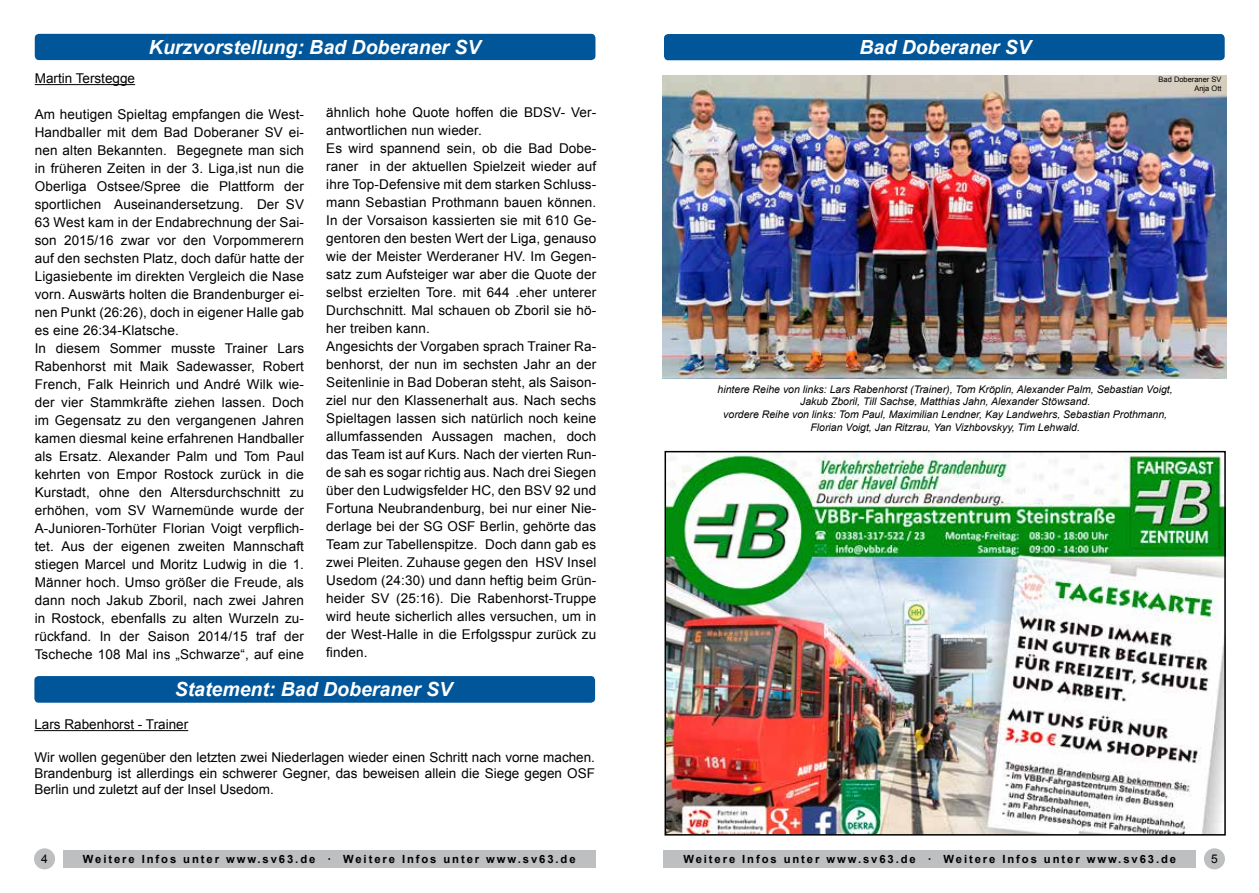
<style>
.page{position:relative;width:1259px;height:893px;background:#fff}
.page>*{position:absolute;margin:0;border:0;box-sizing:border-box;transform-origin:0 0}
.t1{font:italic 700 19.5px "Arial";color:#fff}
.t2{font:13.5px/18px "Arial";letter-spacing:.01em;color:#000}
.t3{font:12px "Arial";color:#000}
.t4{font:700 11.25px "Arial";letter-spacing:.17em;color:#000}
.t5{font:italic 10.5px/12.6px "Arial";color:#000;text-align:center}
.t6{font:7.5px/9px "Arial";color:#000;text-align:right}
</style>
<div class="page">
<div style="left:63px;top:850px;width:532px;height:17px;background:#bdbfc0"></div>
<div style="left:663px;top:850px;width:533px;height:17px;background:#bdbfc0"></div>
<div style="left:664px;top:34px;width:560px;height:26px;background:#005699;border-radius:4px"></div>
<div style="left:35px;top:34px;width:560px;height:26px;background:#005699;border-radius:4px"></div>
<div style="left:34px;top:676px;width:561px;height:27px;background:#005699;border-radius:4px"></div>
<div style="left:34px;top:848px;width:21px;height:21px;background:#bdbfc0;border-radius:50%"></div>
<div style="left:1204px;top:848px;width:21px;height:21px;background:#bdbfc0;border-radius:50%"></div>
<hr style="left:35px;top:84px;width:100px;height:1px;background:#000">
<img style="left:667px;top:454px;width:555px;height:379px">
<div style="left:664px;top:451px;width:561px;height:385px;border:2px solid #000"></div>
<img style="left:662px;top:76px;width:564px;height:303px">
<hr style="left:34px;top:730px;width:154px;height:1px;background:#000">
<h1 class="t1" style="left:149px;top:35px;width:333px">Kurzvorstellung: Bad Doberaner SV</h1>
<h1 class="t1" style="left:859px;top:34px;width:173px">Bad Doberaner SV</h1>
<p class="t2" style="left:35px;top:70px;width:102px">Martin Terstegge</p>
<p class="t2" style="left:35px;top:106px;width:271px">Am heutigen Spieltag empfangen die West-Handballer mit dem Bad Doberaner SV ei&shy;nen alten Bekannten. Begegnete man sich in früheren Zeiten in der 3. Liga,ist nun die Oberliga Ostsee/Spree die Plattform der sportlichen Auseinandersetzung. Der SV 63 West kam in der Endabrechnung der Sai&shy;son 2015/16 zwar vor den Vorpommerern auf den sechsten Platz, doch dafür hatte der Ligasiebente im direkten Vergleich die Nase vorn. Auswärts holten die Brandenburger ei&shy;nen Punkt (26:26), doch in eigener Halle gab es eine 26:34-Klatsche.<br>In diesem Sommer musste Trainer Lars Rabenhorst mit Maik Sadewasser, Robert French, Falk Heinrich und André Wilk wie&shy;der vier Stammkräfte ziehen lassen. Doch im Gegensatz zu den vergangenen Jahren kamen diesmal keine erfahrenen Handballer als Ersatz. Alexander Palm und Tom Paul kehrten von Empor Rostock zurück in die Kurstadt, ohne den Altersdurchschnitt zu erhöhen, vom SV Warnemünde wurde der A-Junioren-Torhüter Florian Voigt verpflich&shy;tet. Aus der eigenen zweiten Mannschaft stiegen Marcel und Moritz Ludwig in die 1.<br>Männer hoch. Umso größer die Freude, als dann noch Jakub Zboril, nach zwei Jahren in Rostock, ebenfalls zu alten Wurzeln zu&shy;rückfand. In der Saison 2014/15 traf der Tscheche 108 Mal ins „Schwarze“, auf eine</p>
<p class="t2" style="left:326px;top:104px;width:271px">ähnlich hohe Quote hoffen die BDSV- Ver&shy;antwortlichen nun wieder.<br>Es wird spannend sein, ob die Bad Dobe&shy;raner in der aktuellen Spielzeit wieder auf ihre Top-Defensive mit dem starken Schluss&shy;mann Sebastian Prothmann bauen können.<br>In der Vorsaison kassierten sie mit 610 Ge&shy;gentoren den besten Wert der Liga, genauso wie der Meister Werderaner HV. Im Gegen&shy;satz zum Aufsteiger war aber die Quote der selbst erzielten Tore. mit 644 .eher unterer Durchschnitt. Mal schauen ob Zboril sie hö&shy;her treiben kann.<br>Angesichts der Vorgaben sprach Trainer Ra&shy;benhorst, der nun im sechsten Jahr an der Seitenlinie in Bad Doberan steht, als Saison&shy;ziel nur den Klassenerhalt aus. Nach sechs Spieltagen lassen sich natürlich noch keine allumfassenden Aussagen machen, doch das Team ist auf Kurs. Nach der vierten Run&shy;de sah es sogar richtig aus. Nach drei Siegen über den Ludwigsfelder HC, den BSV 92 und Fortuna Neubrandenburg, bei nur einer Nie&shy;derlage bei der SG OSF Berlin, gehörte das Team zur Tabellenspitze. Doch dann gab es zwei Pleiten. Zuhause gegen den HSV Insel Usedom (24:30) und dann heftig beim Grün&shy;heider SV (25:16). Die Rabenhorst-Truppe wird heute sicherlich alles versuchen, um in der West-Halle in die Erfolgsspur zurück zu finden.</p>
<h1 class="t1" style="left:175px;top:676px;width:279px">Statement: Bad Doberaner SV</h1>
<p class="t2" style="left:34px;top:716px;width:155px">Lars Rabenhorst - Trainer</p>
<p class="t2" style="left:34px;top:749px;width:562px;line-height:16.2px;text-align:justify">Wir wollen gegenüber den letzten zwei Niederlagen wieder einen Schritt nach vorne machen.<br>Brandenburg ist allerdings ein schwerer Gegner, das beweisen allein die Siege gegen OSF Berlin und zuletzt auf der Insel Usedom.</p>
<p class="t6" style="left:1158px;top:75px;width:64px">Bad Doberaner SV<br>Anja Ott</p>
<p class="t5" style="left:717px;top:383px;width:457px">hintere Reihe von links: Lars Rabenhorst (Trainer), Tom Kröplin, Alexander Palm, Sebastian Voigt, Jakub Zboril, Till Sachse, Matthias Jahn, Alexander Stöwsand.<br>vordere Reihe von links: Tom Paul, Maximilian Lendner, Kay Landwehrs, Sebastian Prothmann, Florian Voigt, Jan Ritzrau, Yan Vizhbovskyy, Tim Lehwald.</p>
<p class="t3" style="left:41px;top:851px;width:8px">4</p>
<p class="t3" style="left:1211px;top:851px;width:8px">5</p>
<p class="t4" style="left:83px;top:851px;width:494px">Weitere Infos unter www.sv63.de · Weitere Infos unter www.sv63.de</p>
<p class="t4" style="left:683px;top:851px;width:494px">Weitere Infos unter www.sv63.de · Weitere Infos unter www.sv63.de</p>
</div>
